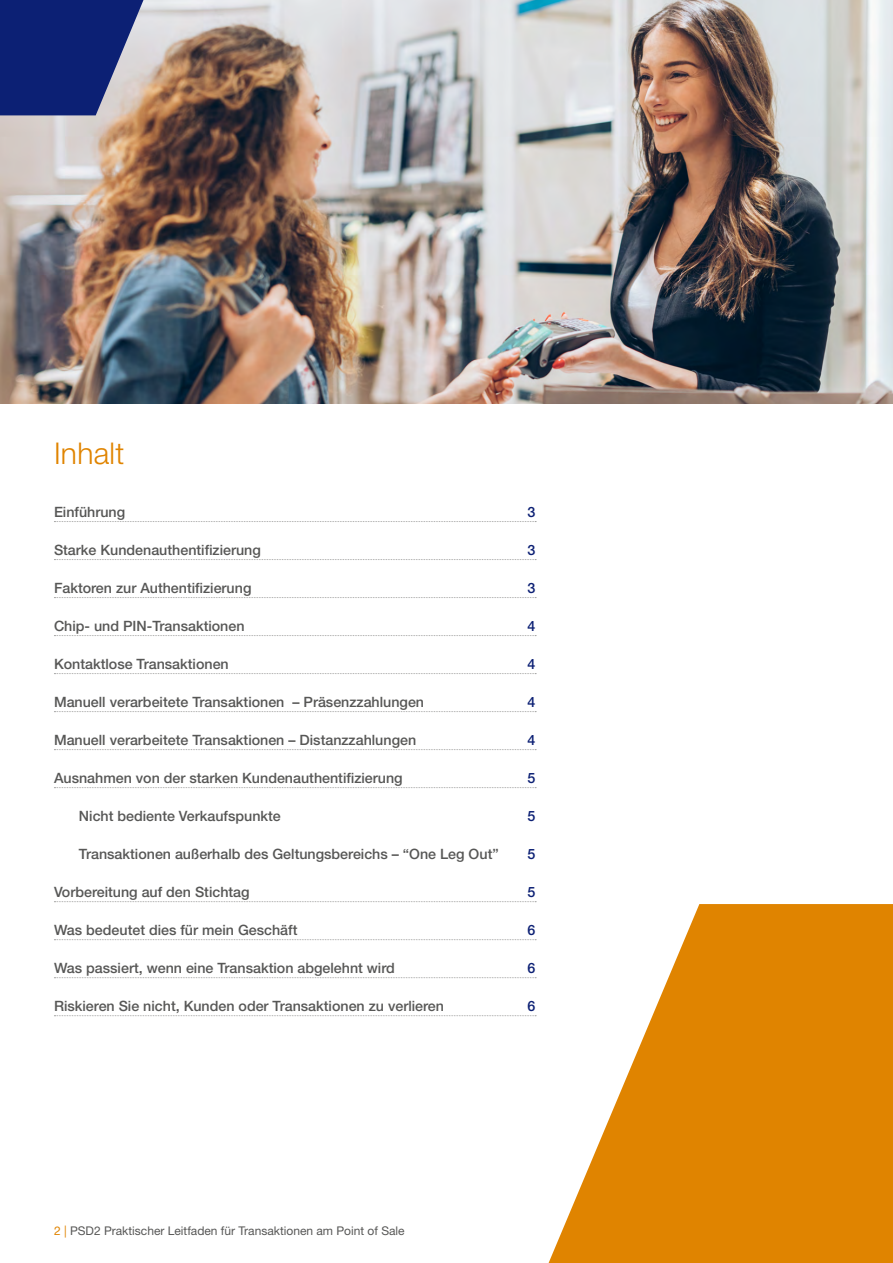
<style>
.page{position:relative;width:893px;height:1263px;background:#fff}
.page>*{position:absolute;margin:0;border:0;box-sizing:border-box;transform-origin:0 0}
.t1{font:300 30px "Helvetica Neue LT Std";letter-spacing:.01em;color:#e08400}
.t2{font:500 14.25px "Helvetica Neue LT Std";color:#575756}
.t3{font:500 14.25px "Helvetica Neue LT Std";color:#0c2074}
.t4{font:12px "Helvetica Neue LT Std";color:#575756}
.s1{color:#e08400}
</style>
<div class="page">
<svg style="left:549px;top:904px;width:344px;height:359px;fill:#e08400"></svg>
<svg style="left:54px;top:521px;width:482px;height:1px"></svg>
<svg style="left:54px;top:559px;width:482px;height:1px"></svg>
<svg style="left:54px;top:597px;width:482px;height:1px"></svg>
<svg style="left:54px;top:635px;width:482px;height:1px"></svg>
<svg style="left:54px;top:673px;width:482px;height:1px"></svg>
<svg style="left:54px;top:711px;width:482px;height:1px"></svg>
<svg style="left:54px;top:749px;width:482px;height:1px"></svg>
<svg style="left:54px;top:787px;width:482px;height:1px"></svg>
<svg style="left:54px;top:901px;width:482px;height:1px"></svg>
<svg style="left:54px;top:939px;width:482px;height:1px"></svg>
<svg style="left:54px;top:977px;width:482px;height:1px"></svg>
<svg style="left:54px;top:1015px;width:482px;height:1px"></svg>
<img style="left:0;top:0;width:893px;height:404px">
<svg style="left:0;top:0;width:143px;height:115px;background:#2d3c82"></svg>
<h1 class="t1" style="left:54px;top:435px;width:72px">Inhalt</h1>
<p class="t2" style="left:54px;top:503px;width:73px">Einführung</p>
<p class="t3" style="left:528px;top:503px;width:9px">3</p>
<p class="t2" style="left:54px;top:541px;width:208px">Starke Kundenauthentifizierung</p>
<p class="t3" style="left:528px;top:541px;width:9px">3</p>
<p class="t2" style="left:54px;top:579px;width:199px">Faktoren zur Authentifizierung</p>
<p class="t3" style="left:528px;top:579px;width:9px">3</p>
<p class="t2" style="left:54px;top:617px;width:192px">Chip- und PIN-Transaktionen</p>
<p class="t3" style="left:528px;top:617px;width:9px">4</p>
<p class="t2" style="left:54px;top:655px;width:176px">Kontaktlose Transaktionen</p>
<p class="t3" style="left:528px;top:655px;width:9px">4</p>
<p class="t2" style="left:54px;top:693px;width:372px">Manuell verarbeitete Transaktionen – Präsenzzahlungen</p>
<p class="t3" style="left:528px;top:693px;width:9px">4</p>
<p class="t2" style="left:54px;top:731px;width:364px">Manuell verarbeitete Transaktionen – Distanzzahlungen</p>
<p class="t3" style="left:528px;top:731px;width:9px">4</p>
<p class="t2" style="left:54px;top:769px;width:350px">Ausnahmen von der starken Kundenauthentifizierung</p>
<p class="t3" style="left:528px;top:769px;width:9px">5</p>
<p class="t2" style="left:79px;top:807px;width:203px">Nicht bediente Verkaufspunkte</p>
<p class="t3" style="left:528px;top:807px;width:9px">5</p>
<p class="t2" style="left:79px;top:845px;width:421px">Transaktionen außerhalb des Geltungsbereichs – “One Leg Out”</p>
<p class="t3" style="left:528px;top:845px;width:9px">5</p>
<p class="t2" style="left:54px;top:883px;width:197px">Vorbereitung auf den Stichtag</p>
<p class="t3" style="left:528px;top:883px;width:9px">5</p>
<p class="t2" style="left:54px;top:921px;width:245px">Was bedeutet dies für mein Geschäft</p>
<p class="t3" style="left:528px;top:921px;width:9px">6</p>
<p class="t2" style="left:54px;top:960px;width:342px">Was passiert, wenn eine Transaktion abgelehnt wird</p>
<p class="t3" style="left:528px;top:960px;width:9px">6</p>
<p class="t2" style="left:54px;top:998px;width:391px">Riskieren Sie nicht, Kunden oder Transaktionen zu verlieren</p>
<p class="t3" style="left:528px;top:998px;width:9px">6</p>
<p class="t4" style="left:54px;top:1223px;width:352px"><span class="s1">2 |</span> PSD2 Praktischer Leitfaden für Transaktionen am Point of Sale</p>
</div>
